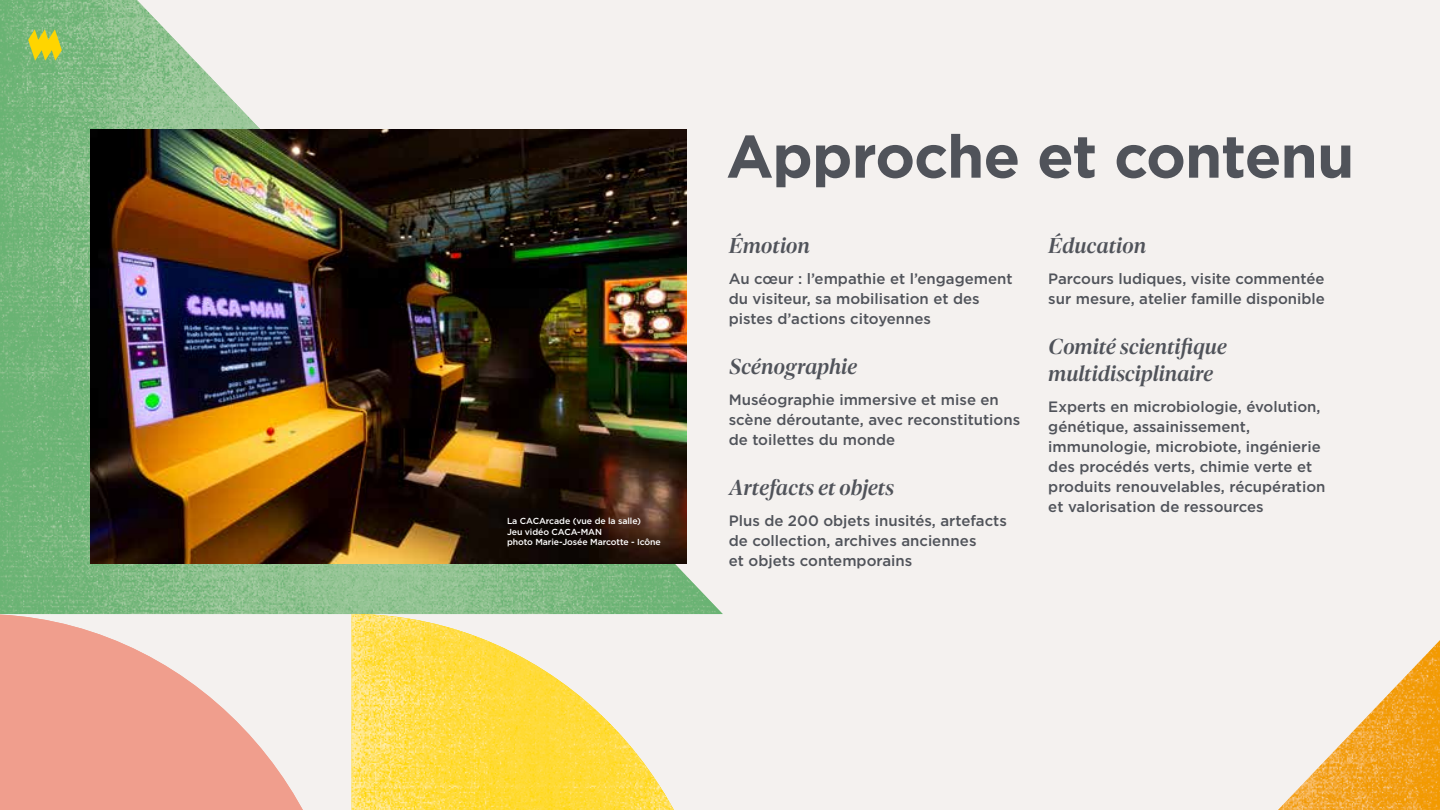
<style>
.page{position:relative;width:1440px;height:810px;background:#f4f1ef}
.page>*{position:absolute;margin:0;border:0;box-sizing:border-box;transform-origin:0 0}
.t1{font:700 60px "Gotham";letter-spacing:-.02em;color:#50535a}
.t2{font:italic 500 22.5px/27px "Dejanire Headline";letter-spacing:-.005em;color:#50535a}
.t3{font:500 15px/20px "Gotham";color:#50535a}
.t4{font:500 8.75px/10px "Gotham";letter-spacing:-.01em;color:#fff}
</style>
<div class="page">
<img style="left:1278px;top:640px;width:162px;height:170px">
<img style="left:0;top:0;width:723px;height:614px">
<img style="left:352px;top:614px;width:322px;height:196px">
<img style="left:90px;top:130px;width:597px;height:434px">
<svg style="left:0;top:614px;width:303px;height:196px;fill:#f09e8d"></svg>
<svg style="left:28px;top:29px;width:34px;height:32px"></svg>
<p class="t4" style="left:507px;top:516px;width:155px">La CACArcade (vue de la salle)<br>Jeu vidéo CACA-MAN<br>photo Marie-Josée Marcotte - Icône</p>
<h1 class="t1" style="left:726px;top:117px;width:630px">Approche et contenu</h1>
<h2 class="t2" style="left:729px;top:232px;width:83px">Émotion</h2>
<p class="t3" style="left:729px;top:269px;width:285px">Au cœur : l’empathie et l’engagement du visiteur, sa mobilisation et des pistes d’actions citoyennes</p>
<h2 class="t2" style="left:729px;top:353px;width:130px">Scénographie</h2>
<p class="t3" style="left:729px;top:390px;width:293px">Muséographie immersive et mise en scène déroutante, avec reconstitutions de toilettes du monde</p>
<h2 class="t2" style="left:729px;top:473px;width:167px">Artefacts et objets</h2>
<p class="t3" style="left:729px;top:510px;width:280px">Plus de 200 objets inusités, artefacts de collection, archives anciennes<br>et objets contemporains</p>
<h2 class="t2" style="left:1048px;top:232px;width:99px">Éducation</h2>
<p class="t3" style="left:1048px;top:269px;width:278px">Parcours ludiques, visite commentée sur mesure, atelier famille disponible</p>
<h2 class="t2" style="left:1048px;top:333px;width:180px">Comité scientifique multidisciplinaire</h2>
<p class="t3" style="left:1048px;top:397px;width:279px">Experts en microbiologie, évolution, génétique, assainissement, immunologie, microbiote, ingénierie des procédés verts, chimie verte et produits renouvelables, récupération et valorisation de ressources</p>
</div>
